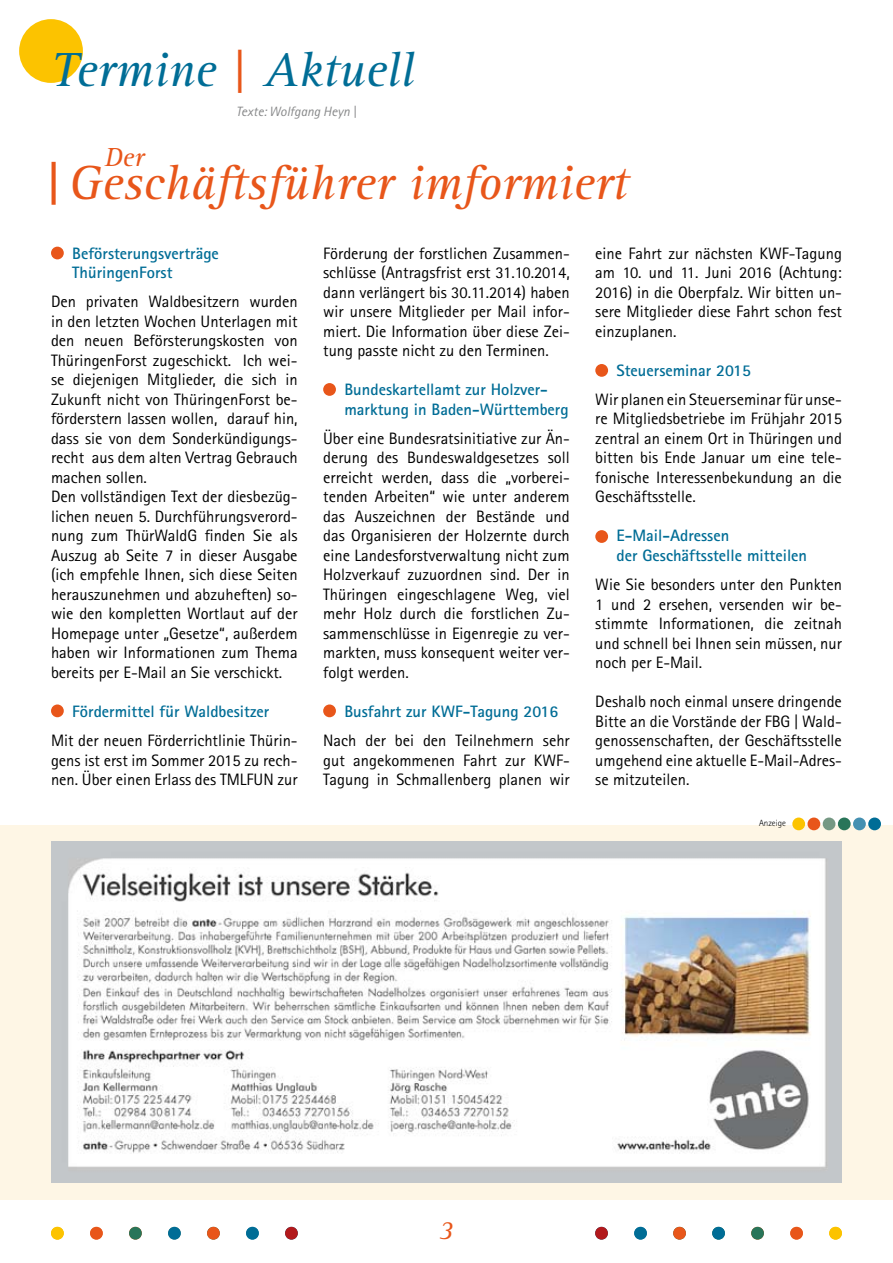
<style>
.page{position:relative;width:893px;height:1263px;background:#fff}
.page>*{position:absolute;margin:0;border:0;box-sizing:border-box;transform-origin:0 0}
.t1{font:italic 49.5px "Rotis Serif";color:#e8561a}
.t2{font:italic 49.5px "Rotis Serif";color:#006d96}
.t3{font:italic 27px "Rotis Serif";color:#e8561a}
.t4{font:16.5px/19.5px "Rotis Sans Serif";color:#000;text-align:justify}
.t5{font:700 16.5px/19.5px "Rotis Sans Serif";color:#006d96}
.t6{font:italic 13.5px "Rotis Sans Serif";color:#878889}
.t7{font:300 9px "Rotis Sans Serif";color:#000}
.s1{color:#e8561a}
.s2{font-weight:700;font-style:normal}
</style>
<div class="page">
<div style="left:19px;top:19px;width:64px;height:64px;background:#fcc300;border-radius:50%"></div>
<div style="left:0;top:825px;width:893px;height:374px;background:#fef6e5"></div>
<div style="left:285px;top:1227px;width:13px;height:12px;background:#b2191c;border-radius:50%"></div>
<div style="left:168px;top:1227px;width:13px;height:12px;background:#006d96;border-radius:50%"></div>
<div style="left:207px;top:1227px;width:13px;height:12px;background:#e8561a;border-radius:50%"></div>
<div style="left:246px;top:1227px;width:13px;height:12px;background:#006d96;border-radius:50%"></div>
<div style="left:129px;top:1227px;width:13px;height:12px;background:#297559;border-radius:50%"></div>
<div style="left:90px;top:1227px;width:13px;height:12px;background:#e8561a;border-radius:50%"></div>
<div style="left:51px;top:1227px;width:13px;height:12px;background:#fcc300;border-radius:50%"></div>
<div style="left:595px;top:1227px;width:13px;height:12px;background:#b2191c;border-radius:50%"></div>
<div style="left:712px;top:1227px;width:13px;height:12px;background:#006d96;border-radius:50%"></div>
<div style="left:673px;top:1227px;width:13px;height:12px;background:#e8561a;border-radius:50%"></div>
<div style="left:634px;top:1227px;width:13px;height:12px;background:#006d96;border-radius:50%"></div>
<div style="left:751px;top:1227px;width:13px;height:12px;background:#297559;border-radius:50%"></div>
<div style="left:790px;top:1227px;width:13px;height:12px;background:#e8561a;border-radius:50%"></div>
<div style="left:829px;top:1227px;width:13px;height:12px;background:#fcc300;border-radius:50%"></div>
<div style="left:868px;top:817px;width:13px;height:13px;background:#006d96;border-radius:50%"></div>
<div style="left:823px;top:817px;width:12px;height:13px;background:#759883;border-radius:50%"></div>
<div style="left:838px;top:817px;width:13px;height:13px;background:#297559;border-radius:50%"></div>
<div style="left:853px;top:817px;width:13px;height:13px;background:#4490b1;border-radius:50%"></div>
<div style="left:807px;top:817px;width:13px;height:13px;background:#e8561a;border-radius:50%"></div>
<div style="left:792px;top:817px;width:13px;height:13px;background:#fcc300;border-radius:50%"></div>
<div style="left:51px;top:247px;width:13px;height:12px;background:#e8561a;border-radius:50%"></div>
<div style="left:51px;top:704px;width:13px;height:13px;background:#e8561a;border-radius:50%"></div>
<div style="left:323px;top:704px;width:13px;height:13px;background:#e8561a;border-radius:50%"></div>
<div style="left:323px;top:383px;width:13px;height:13px;background:#e8561a;border-radius:50%"></div>
<div style="left:595px;top:364px;width:13px;height:13px;background:#e8561a;border-radius:50%"></div>
<div style="left:595px;top:530px;width:13px;height:13px;background:#e8561a;border-radius:50%"></div>
<img style="left:51px;top:842px;width:791px;height:340px">
<h1 class="t2" style="left:51px;top:42px;width:365px">Termine <span class="s1">|</span> Aktuell</h1>
<p class="t6" style="left:236px;top:104px;width:122px">Texte: Wolfgang Heyn |</p>
<h2 class="t3" style="left:105px;top:142px;width:41px">Der</h2>
<h1 class="t1" style="left:45px;top:155px;width:584px"><span class="s2">|</span>Geschäftsführer imformiert</h1>
<p class="t5" style="left:72px;top:243px;width:148px">Beförsterungsverträge<br>ThüringenForst</p>
<p class="t4" style="left:51px;top:292px;width:248px;text-align:left">Den privaten Waldbesitzern wurden in den letzten Wochen Unterlagen mit den neuen Beförsterungskosten von ThüringenForst zugeschickt. Ich wei&shy;se diejenigen Mitglieder, die sich in Zukunft nicht von ThüringenForst be&shy;förderstern lassen wollen, darauf hin, dass sie von dem Sonderkündigungs&shy;recht aus dem alten Vertrag Gebrauch machen sollen.<br>Den vollständigen Text der diesbezüg&shy;lichen neuen 5. Durchführungsverord&shy;nung zum ThürWaldG finden Sie als Auszug ab Seite 7 in dieser Ausgabe (ich empfehle Ihnen, sich diese Seiten herauszunehmen und abzuheften) so&shy;wie den kompletten Wortlaut auf der Homepage unter „Gesetze“, außerdem haben wir Informationen zum Thema bereits per E-Mail an Sie verschickt.</p>
<p class="t5" style="left:72px;top:701px;width:198px">Fördermittel für Waldbesitzer</p>
<p class="t4" style="left:51px;top:731px;width:248px">Mit der neuen Förderrichtlinie Thürin&shy;gens ist erst im Sommer 2015 zu rech&shy;nen. Über einen Erlass des TMLFUN zur</p>
<p class="t4" style="left:323px;top:243px;width:248px">Förderung der forstlichen Zusammen&shy;schlüsse (Antragsfrist erst 31.10.2014, dann verlängert bis 30.11.2014) haben wir unsere Mitglieder per Mail infor&shy;miert. Die Information über diese Zei&shy;tung passte nicht zu den Terminen.</p>
<p class="t5" style="left:344px;top:379px;width:226px">Bundeskartellamt zur Holzver&shy;marktung in Baden-Württemberg</p>
<p class="t4" style="left:323px;top:428px;width:248px">Über eine Bundesratsinitiative zur Än&shy;derung des Bundeswaldgesetzes soll erreicht werden, dass die „vorberei&shy;tenden Arbeiten“ wie unter anderem das Auszeichnen der Bestände und das Organisieren der Holzernte durch eine Landesforstverwaltung nicht zum Holzverkauf zuzuordnen sind. Der in Thüringen eingeschlagene Weg, viel mehr Holz durch die forstlichen Zu&shy;sammenschlüsse in Eigenregie zu ver&shy;markten, muss konsequent weiter ver&shy;folgt werden.</p>
<p class="t5" style="left:344px;top:701px;width:215px">Busfahrt zur KWF-Tagung 2016</p>
<p class="t4" style="left:323px;top:731px;width:248px">Nach der bei den Teilnehmern sehr gut angekommenen Fahrt zur KWF-Tagung in Schmallenberg planen wir</p>
<p class="t4" style="left:595px;top:243px;width:248px">eine Fahrt zur nächsten KWF-Tagung am 10. und 11. Juni 2016 (Achtung:<br>2016) in die Oberpfalz. Wir bitten un&shy;sere Mitglieder diese Fahrt schon fest einzuplanen.</p>
<p class="t5" style="left:617px;top:360px;width:136px">Steuerseminar 2015</p>
<p class="t4" style="left:595px;top:389px;width:248px">Wir planen ein Steuerseminar für unse&shy;re Mitgliedsbetriebe im Frühjahr 2015 zentral an einem Ort in Thüringen und bitten bis Ende Januar um eine tele&shy;fonische Interessenbekundung an die Geschäftsstelle.</p>
<p class="t5" style="left:617px;top:526px;width:192px">E-Mail-Adressen<br>der Geschäftsstelle mitteilen</p>
<p class="t4" style="left:595px;top:575px;width:248px">Wie Sie besonders unter den Punkten 1 und 2 ersehen, versenden wir be&shy;stimmte Informationen, die zeitnah und schnell bei Ihnen sein müssen, nur noch per E-Mail.</p>
<p class="t4" style="left:595px;top:692px;width:248px">Deshalb noch einmal unsere dringende Bitte an die Vorstände der FBG | Wald&shy;genossenschaften, der Geschäftsstelle umgehend eine aktuelle E-Mail-Adres&shy;se mitzuteilen.</p>
<p class="t7" style="left:759px;top:818px;width:28px">Anzeige</p>
<h2 class="t3" style="left:439px;top:1215px;width:17px">3</h2>
</div>
